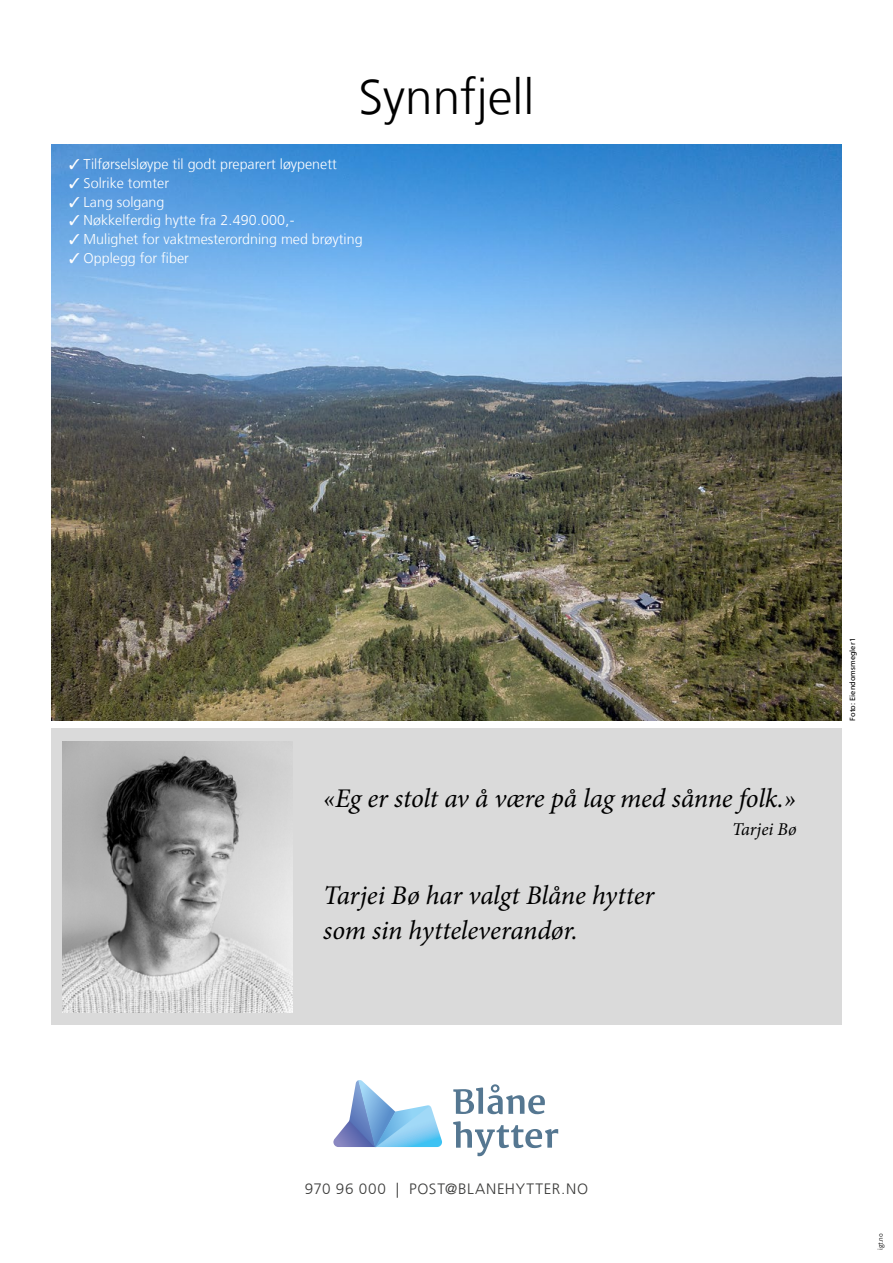
<style>
.page{position:relative;width:893px;height:1263px;background:#fff}
.page>*{position:absolute;margin:0;border:0;box-sizing:border-box;transform-origin:0 0}
.t1{font:300 49.5px "Frutiger LT Arabic 45";color:#000}
.t2{font:italic 27px/34.5px "Minion Pro";letter-spacing:-.005em;color:#000}
.t3{font:italic 18px "Minion Pro";color:#000}
.t4{font:300 15px "Frutiger LT Arabic 45";letter-spacing:.045em;color:#3c3c3b}
.t5{font:300 14.25px "Frutiger LT Arabic 45";color:#fff}
.t6{font:7.5px "Frutiger LT Std";color:#000}
.t7{font:6.75px "Apex Sans Book T";color:#000}
</style>
<div class="page">
<div style="left:51px;top:728px;width:791px;height:297px;background:#dadada"></div>
<svg style="left:333px;top:1080px;width:109px;height:67px"></svg>
<svg style="left:453px;top:1084px;width:92px;height:30px"></svg>
<svg style="left:453px;top:1121px;width:105px;height:35px"></svg>
<img style="left:62px;top:742px;width:231px;height:271px">
<img style="left:51px;top:144px;width:791px;height:577px">
<h1 class="t1" style="left:358px;top:59px;width:177px">Synnfjell</h1>
<p class="t5" style="left:69px;top:153px;width:269px">✓ Tilførselsløype til godt preparert løypenett</p>
<p class="t5" style="left:69px;top:172px;width:101px">✓ Solrike tomter</p>
<p class="t5" style="left:69px;top:191px;width:97px">✓ Lang solgang</p>
<p class="t5" style="left:69px;top:209px;width:227px">✓ Nøkkelferdig hytte fra 2.490.000,-</p>
<p class="t5" style="left:69px;top:228px;width:295px">✓ Mulighet for vaktmesterordning med brøyting</p>
<p class="t5" style="left:69px;top:247px;width:121px">✓ Opplegg for fiber</p>
<h2 class="t2" style="left:323px;top:781px;width:474px">«Eg er stolt av å være på lag med sånne folk.»</h2>
<p class="t3" style="left:732px;top:817px;width:66px">Tarjei Bø</p>
<h2 class="t2" style="left:323px;top:878px;width:333px">Tarjei Bø har valgt Blåne hytter som sin hytteleverandør.</h2>
<p class="t6" style="left:848px;top:721px;width:84px;rotate:-90deg">Foto: Eiendomsmegler1</p>
<p class="t4" style="left:305px;top:1177px;width:285px">970 96 000 | POST@BLANEHYTTER.NO</p>
<p class="t7" style="left:876px;top:1250px;width:19px;rotate:-90deg">igt.no</p>
</div>
